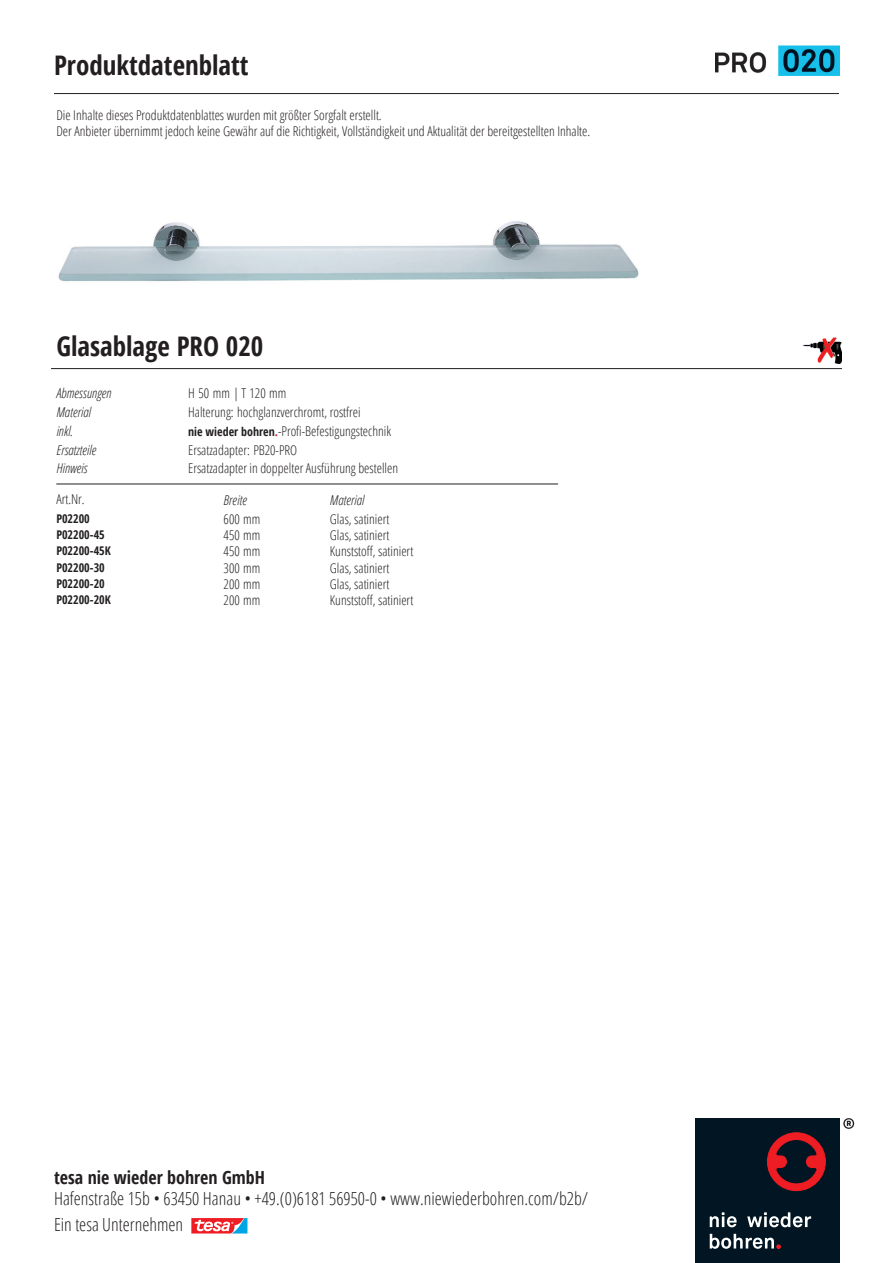
<style>
.page{position:relative;width:893px;height:1263px;background:#fff}
.page>*{position:absolute;margin:0;border:0;box-sizing:border-box;transform-origin:0 0}
.Produktname{font:700 condensed 27px "Open Sans";color:#231f20}
.t1{font:300 condensed 18px "Open Sans";color:#231f20}
.t2{font:700 condensed 18px "Open Sans";color:#231f20}
.Text{font:300 condensed 13.5px "Open Sans";color:#231f20}
.Text_kursiv{font:italic 300 condensed 13.5px "Open Sans";color:#231f20}
.Text-2{font:700 condensed 12px "Open Sans";color:#231f20}
.s1{font-weight:700;font-size:12px}
.s2{font-weight:700;font-size:12px;color:#d1232a}
</style>
<div class="page">
<img style="left:58px;top:221px;width:581px;height:60px">
<img style="left:715px;top:45px;width:125px;height:30px">
<hr style="left:51px;top:368px;width:791px;height:1px;background:#231f20">
<img style="left:802px;top:337px;width:40px;height:26px">
<hr style="left:56px;top:484px;width:502px;height:1px;background:#231f20">
<div style="left:695px;top:1118px;width:145px;height:145px;background:#011622"></div>
<svg style="left:710px;top:1212px;width:27px;height:15px"></svg>
<svg style="left:747px;top:1212px;width:64px;height:15px"></svg>
<svg style="left:710px;top:1234px;width:70px;height:15px"></svg>
<svg style="left:767px;top:1132px;width:58px;height:59px"></svg>
<svg style="left:843px;top:1118px;width:11px;height:11px"></svg>
<svg style="left:191px;top:1218px;width:57px;height:16px"></svg>
<hr style="left:54px;top:93px;width:785px;height:1px;background:#231f20">
<p class="Produktname" style="left:54px;top:46px;width:196px">Produktdatenblatt</p>
<p class="Text" style="left:56px;top:106px;width:327px">Die Inhalte dieses Produktdatenblattes wurden mit größter Sorgfalt erstellt.</p>
<p class="Text" style="left:56px;top:122px;width:535px">Der Anbieter übernimmt jedoch keine Gewähr auf die Richtigkeit, Vollständigkeit und Aktualität der bereitgestellten Inhalte.</p>
<p class="Produktname" style="left:56px;top:328px;width:208px">Glasablage PRO 020</p>
<p class="Text_kursiv" style="left:56px;top:384px;width:57px">Abmessungen</p>
<p class="Text" style="left:188px;top:384px;width:100px">H 50 mm | T 120 mm</p>
<p class="Text_kursiv" style="left:56px;top:403px;width:36px">Material</p>
<p class="Text" style="left:188px;top:403px;width:174px">Halterung: hochglanzverchromt, rostfrei</p>
<p class="Text_kursiv" style="left:56px;top:422px;width:18px">inkl.</p>
<p class="Text" style="left:188px;top:422px;width:204px"><span class="s1">nie wieder bohren</span><span class="s2">.</span>-Profi-Befestigungstechnik</p>
<p class="Text_kursiv" style="left:56px;top:440px;width:41px">Ersatzteile</p>
<p class="Text" style="left:188px;top:440px;width:111px">Ersatzadapter: PB20-PRO</p>
<p class="Text_kursiv" style="left:56px;top:459px;width:33px">Hinweis</p>
<p class="Text" style="left:188px;top:459px;width:211px">Ersatzadapter in doppelter Ausführung bestellen</p>
<p class="Text" style="left:56px;top:490px;width:30px">Art.Nr.</p>
<p class="Text_kursiv" style="left:224px;top:491px;width:25px">Breite</p>
<p class="Text_kursiv" style="left:330px;top:491px;width:36px">Material</p>
<p class="Text-2" style="left:56px;top:510px;width:35px">P02200</p>
<p class="Text" style="left:224px;top:510px;width:38px">600 mm</p>
<p class="Text" style="left:330px;top:510px;width:61px">Glas, satiniert</p>
<p class="Text-2" style="left:56px;top:526px;width:50px">P02200-45</p>
<p class="Text" style="left:224px;top:526px;width:38px">450 mm</p>
<p class="Text" style="left:330px;top:526px;width:61px">Glas, satiniert</p>
<p class="Text-2" style="left:56px;top:542px;width:56px">P02200-45K</p>
<p class="Text" style="left:224px;top:542px;width:38px">450 mm</p>
<p class="Text" style="left:330px;top:542px;width:85px">Kunststoff, satiniert</p>
<p class="Text-2" style="left:56px;top:559px;width:50px">P02200-30</p>
<p class="Text" style="left:224px;top:559px;width:38px">300 mm</p>
<p class="Text" style="left:330px;top:559px;width:61px">Glas, satiniert</p>
<p class="Text-2" style="left:56px;top:575px;width:50px">P02200-20</p>
<p class="Text" style="left:224px;top:575px;width:38px">200 mm</p>
<p class="Text" style="left:330px;top:575px;width:61px">Glas, satiniert</p>
<p class="Text-2" style="left:56px;top:591px;width:56px">P02200-20K</p>
<p class="Text" style="left:224px;top:591px;width:38px">200 mm</p>
<p class="Text" style="left:330px;top:591px;width:85px">Kunststoff, satiniert</p>
<p class="t2" style="left:54px;top:1165px;width:212px">tesa nie wieder bohren GmbH</p>
<p class="t1" style="left:54px;top:1186px;width:536px">Hafenstraße 15b • 63450 Hanau • +49.(0)6181 56950-0 • www.niewiederbohren.com/b2b/</p>
<p class="t1" style="left:54px;top:1212px;width:131px">Ein tesa Unternehmen</p>
</div>
